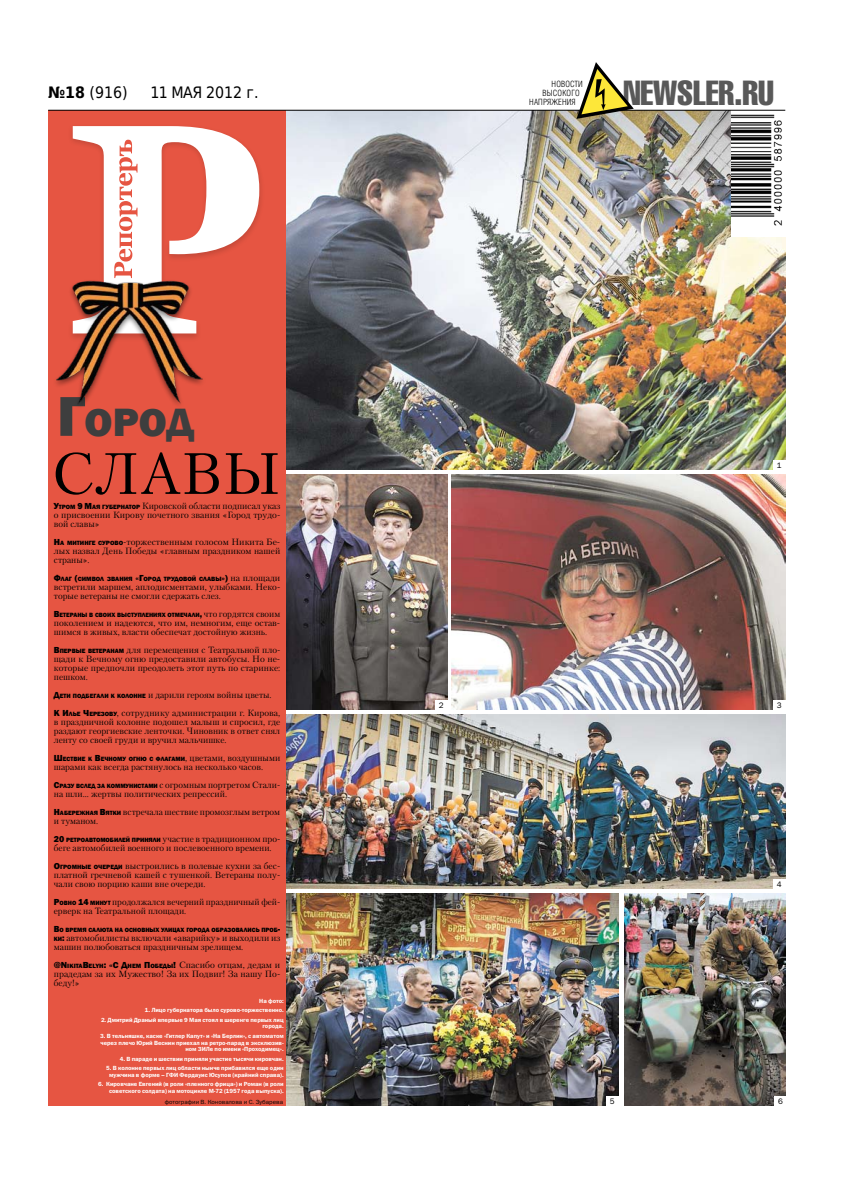
<style>
.page{position:relative;width:842px;height:1191px;background:#fff}
.page>*{position:absolute;margin:0;border:0;box-sizing:border-box;transform-origin:0 0}
.t1{font:58px "Petersburg C";color:#000}
.t2{font:800 40.6px "Franklin Gothic";color:#3e3e3e}
.t3{font:34.2px "Helios Compressed";color:#595959}
.t4{font:15.8px "DejaVu Sans Condensed";color:#000}
.t5{font:9px/9px "Petersburg C";color:#000}
.t6{font:300 8.6px "Helios Cond";letter-spacing:.015em;color:#000}
.t7{font:8px "Franklin Gothic Book C";color:#000}
.t8{font:800 6.3px "Franklin Gothic";color:#000}
.t9{font:6px/6.7px "Franklin Gothic Demi C";letter-spacing:-.01em;color:#fff;text-align:right}
.t10{font:6px "Franklin Gothic Book C";color:#000;scale:1.05 1}
.s1{font-weight:700}
.s2{font-size:58px}
.s3{font-family:"Franklin Gothic";font-weight:800}
.s4{font-family:"Franklin Gothic";font-weight:800;font-size:6.3px}
.s5{font-size:9px}
.s6{font-family:"Petersburg C";font-weight:400;font-size:9px}
</style>
<div class="page">
<img style="left:286px;top:111px;width:499px;height:359px">
<div style="left:48px;top:111px;width:238px;height:995px;background:#e65542"></div>
<svg style="left:73px;top:126px;width:186px;height:152px"></svg>
<img style="left:731px;top:111px;width:54px;height:125px">
<hr style="left:48px;top:110px;width:737px;height:1px;background:#000">
<svg style="left:576px;top:62px;width:58px;height:57px"></svg>
<img style="left:57px;top:278px;width:146px;height:128px">
<img style="left:451px;top:474px;width:334px;height:236px">
<img style="left:286px;top:474px;width:161px;height:236px">
<img style="left:286px;top:715px;width:499px;height:174px">
<img style="left:286px;top:893px;width:333px;height:213px">
<img style="left:624px;top:893px;width:161px;height:213px">
<div style="left:773px;top:460px;width:12px;height:10px;background:#fff"></div>
<div style="left:773px;top:700px;width:12px;height:10px;background:#fff"></div>
<div style="left:773px;top:879px;width:12px;height:10px;background:#fff"></div>
<div style="left:774px;top:1096px;width:12px;height:10px;background:#fff"></div>
<div style="left:606px;top:1096px;width:12px;height:10px;background:#fff"></div>
<div style="left:435px;top:700px;width:12px;height:10px;background:#fff"></div>
<h3 class="t4" style="left:48px;top:79px;width:81px"><span class="s1">№18</span> (916)</h3>
<h3 class="t4" style="left:150px;top:79px;width:110px">11 мая 2012 г.</h3>
<h2 class="t2" style="left:57px;top:396px;width:138px"><span class="s2">Г</span>ород</h2>
<h1 class="t1" style="left:52px;top:439px;width:231px">СЛАВЫ</h1>
<p class="t5" style="left:54px;top:501px;width:228px;text-align:justify"><span class="s3">У</span><span class="s4">тром</span> <span class="s3">9 М</span><span class="s4">ая губернатор</span> Кировской области подписал указ о присвоении Кирову почетного звания «Город трудо&shy;вой славы»</p>
<p class="t5" style="left:54px;top:537px;width:228px;text-align:justify"><span class="s3">Н</span><span class="s4">а митинге сурово</span>-торжественным голосом Никита Бе&shy;лых назвал День Победы «главным праздником нашей страны».</p>
<p class="t8" style="left:54px;top:575px;width:228px"><span class="s5">Ф</span>лаг <span class="s5">(</span>символ звания <span class="s5">«Г</span>ород трудовой славы<span class="s5">»)</span> <span class="s6">на площади</span></p>
<p class="t5" style="left:54px;top:582px;width:228px">встретили маршем, аплодисментами, улыбками. Неко&shy;торые ветераны не смогли сдержать слез.</p>
<p class="t8" style="left:54px;top:611px;width:228px"><span class="s5">В</span>етераны в своих выступлениях отмечали<span class="s5">,</span> <span class="s6">что гордятся своим</span></p>
<p class="t5" style="left:54px;top:618px;width:228px">поколением и надеются, что им, немногим, еще остав&shy;шимся в живых, власти обеспечат достойную жизнь.</p>
<p class="t5" style="left:54px;top:645px;width:228px;text-align:justify"><span class="s3">В</span><span class="s4">первые ветеранам</span> для перемещения с Театральной пло&shy;щади к Вечному огню предоставили автобусы. Но не&shy;которые предпочли преодолеть этот путь по старинке: пешком.</p>
<p class="t5" style="left:54px;top:686px;width:228px;line-height:18px"><span class="s3">Д</span><span class="s4">ети подбегали к колонне</span> и дарили героям войны цветы.<br><span class="s3">К И</span><span class="s4">лье</span> <span class="s3">Ч</span><span class="s4">ерезову</span>, сотруднику администрации г. Кирова,</p>
<p class="t5" style="left:54px;top:717px;width:228px;text-align:justify">в праздничной колонне подошел малыш и спросил, где раздают георгиевские ленточки. Чиновник в ответ снял ленту со своей груди и вручил мальчишке.</p>
<p class="t8" style="left:54px;top:755px;width:228px"><span class="s5">Ш</span>ествие к <span class="s5">В</span>ечному огню с флагами<span class="s6">, цветами, воздушными</span></p>
<p class="t5" style="left:54px;top:758px;width:228px;line-height:18px">шарами как всегда растянулось на несколько часов.<br><span class="s3">С</span><span class="s4">разу вслед за коммунистами</span> с огромным портретом Стали-</p>
<p class="t5" style="left:54px;top:785px;width:228px;line-height:18px">на шли... жертвы политических репрессий.<br><span class="s3">Н</span><span class="s4">абережная</span> <span class="s3">В</span><span class="s4">ятки</span> встречала шествие промозглым ветром</p>
<p class="t5" style="left:54px;top:812px;width:228px;line-height:18px">и туманом.<br><span class="s3">20</span> <span class="s4">ретроавтомобилей приняли</span> участие в традиционном про-</p>
<p class="t5" style="left:54px;top:839px;width:228px;line-height:18px">беге автомобилей военного и послевоенного времени.<br><span class="s3">О</span><span class="s4">громные очереди</span> выстроились в полевые кухни за бес-</p>
<p class="t5" style="left:54px;top:870px;width:228px">платной гречневой кашей с тушенкой. Ветераны полу&shy;чали свою порцию каши вне очереди.</p>
<p class="t5" style="left:54px;top:897px;width:228px"><span class="s3">Р</span><span class="s4">овно</span> <span class="s3">14</span> <span class="s4">минут</span> продолжался вечерний праздничный фей&shy;ерверк на Театральной площади.</p>
<p class="t8" style="left:54px;top:926px;width:228px"><span class="s5">В</span>о время салюта на основных улицах города образовались проб<span class="s5">-</span></p>
<p class="t5" style="left:54px;top:933px;width:228px"><span class="s4">ки</span><span class="s3">:</span> автомобилисты включали «аварийку» и выходили из машин полюбоваться праздничным зрелищем.</p>
<p class="t5" style="left:54px;top:960px;width:228px;text-align:justify"><span class="s3">@N</span><span class="s4">ikita</span><span class="s3">B</span><span class="s4">elyh</span><span class="s3">: «С Д</span><span class="s4">нем</span> <span class="s3">П</span> <span class="s4">обеды</span><span class="s3">!</span> Спасибо отцам, дедам и прадедам за их Мужество! За их Подвиг! За нашу По&shy;беду!»</p>
<p class="t9" style="left:259px;top:997px;width:26px">На фото:</p>
<p class="t9" style="left:145px;top:1006px;width:140px">1. Лицо губернатора было сурово-торжественно.</p>
<p class="t9" style="left:101px;top:1016px;width:184px">2. Дмитрий Драный впервые 9 Мая стоял в шеренге первых лиц города.</p>
<p class="t9" style="left:100px;top:1032px;width:185px">3. В тельняшке, каске «Гитлер Капут» и «На Берлин», с автоматом через плечо Юрий Веснин приехал на ретро-парад в эксклюзив&shy;ном ЗИЛе по имени «Проходимец».</p>
<p class="t9" style="left:120px;top:1055px;width:165px">4. В параде и шествии приняли участие тысячи кировчан.</p>
<p class="t9" style="left:106px;top:1064px;width:179px;text-align:center">5. В колонне первых лиц области нынче прибавился еще один мужчина в форме – ГФИ Фердауис Юсупов (крайний справа).</p>
<p class="t9" style="left:98px;top:1080px;width:187px">6. Кировчане Евгений (в роли «пленного фрица») и Роман (в роли советского солдата) на мотоцикле М-72 (1957 года выпуска).</p>
<p class="t10" style="left:165px;top:1098px;width:114px">фотографии В. Коновалова и С. Зубарева</p>
<p class="t6" style="left:552px;top:79px;width:33px">Новости</p>
<p class="t6" style="left:543px;top:88px;width:39px">высокого</p>
<p class="t6" style="left:529px;top:97px;width:48px">напряжения</p>
<h3 class="t3" style="left:623px;top:75px;width:152px">NEWSLER.RU</h3>
<p class="t7" style="left:439px;top:701px;width:6px">2</p>
<p class="t7" style="left:777px;top:461px;width:6px">1</p>
<p class="t7" style="left:777px;top:701px;width:6px">3</p>
<p class="t7" style="left:777px;top:879px;width:6px">4</p>
<p class="t7" style="left:610px;top:1096px;width:6px">5</p>
<p class="t7" style="left:778px;top:1096px;width:6px">6</p>
</div>
